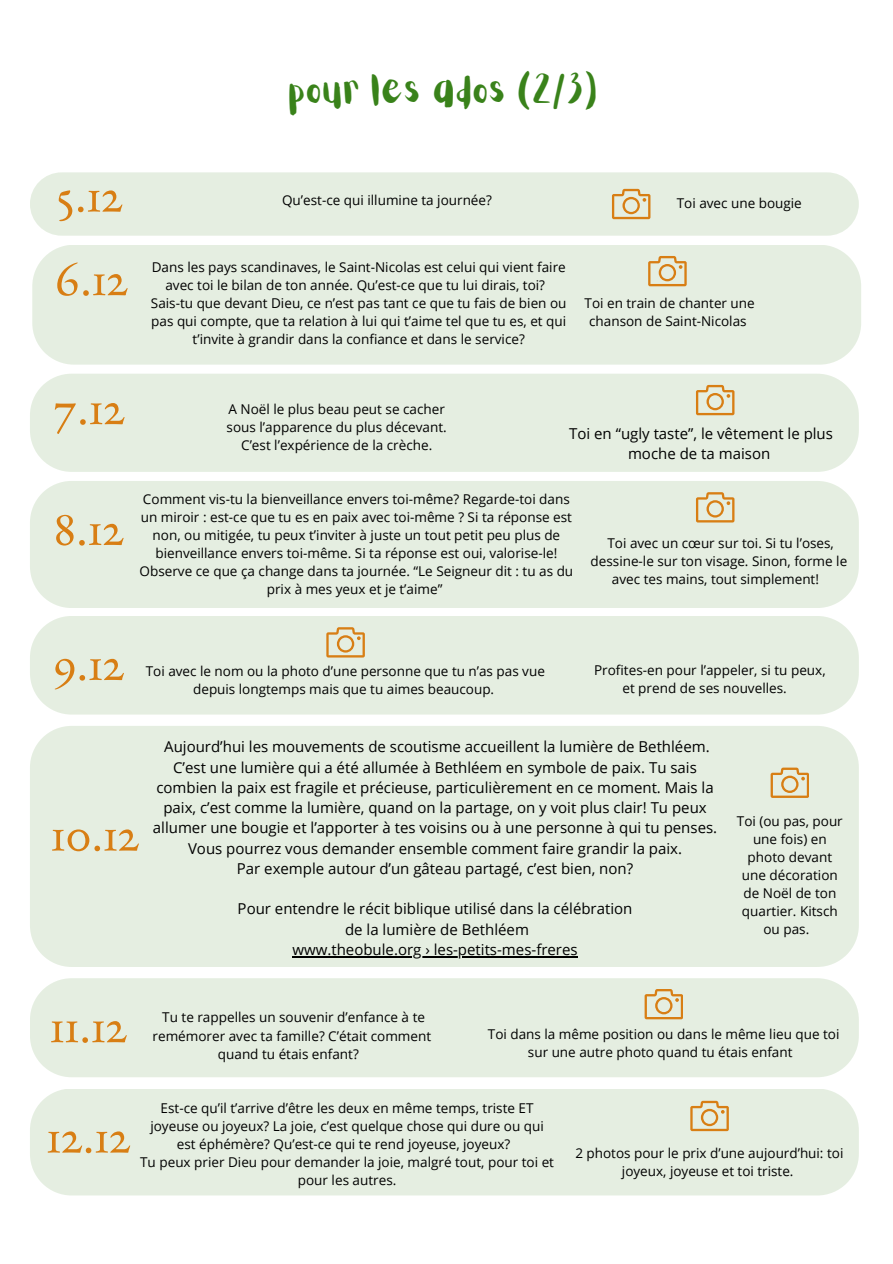
<style>
.page{position:relative;width:893px;height:1264px;background:#fff}
.page>*{position:absolute;margin:0;border:0;box-sizing:border-box;transform-origin:0 0}
.t1{font:51px "Benne";color:#d87e14}
.t2{font:34.35px "Aloja Extended";color:#39821a}
.t3{font:15px/20.2px "Open Sans";color:#000;text-align:center}
.t4{font:13.5px/18px "Open Sans";color:#000;text-align:center}
</style>
<div class="page">
<div style="left:30px;top:726px;width:828px;height:241px;background:#e5eee1"></div>
<svg style="left:770px;top:767px;width:38px;height:31px"></svg>
<hr style="left:292px;top:956px;width:285px;height:1px;background:#000">
<div style="left:30px;top:978px;width:828px;height:99px;background:#e5eee1"></div>
<svg style="left:644px;top:989px;width:38px;height:30px"></svg>
<div style="left:30px;top:1089px;width:828px;height:106px;background:#e5eee1"></div>
<svg style="left:690px;top:1100px;width:38px;height:31px"></svg>
<div style="left:30px;top:172px;width:828px;height:64px;background:#e5eee1;border-radius:32px"></div>
<svg style="left:612px;top:189px;width:38px;height:30px"></svg>
<div style="left:32px;top:245px;width:829px;height:119px;background:#e5eee1"></div>
<svg style="left:648px;top:256px;width:38px;height:30px"></svg>
<div style="left:30px;top:374px;width:828px;height:98px;background:#e5eee1"></div>
<svg style="left:696px;top:385px;width:38px;height:30px"></svg>
<div style="left:30px;top:481px;width:828px;height:127px;background:#e5eee1"></div>
<svg style="left:696px;top:492px;width:38px;height:30px"></svg>
<div style="left:30px;top:616px;width:828px;height:98px;background:#e5eee1"></div>
<svg style="left:326px;top:627px;width:38px;height:30px"></svg>
<h1 class="t2" style="left:289px;top:74px;width:311px">pour les ados (2/3)</h1>
<h1 class="t1" style="left:56px;top:179px;width:69px">5.12</h1>
<p class="t4" style="left:282px;top:191px;width:211px">Qu’est-ce qui illumine ta journée?</p>
<p class="t4" style="left:676px;top:193px;width:126px">Toi avec une bougie</p>
<p class="t1" style="left:55px;top:263px;width:74px">6.12</p>
<h1 class="t4" style="left:152px;top:257px;width:415px">Dans les pays scandinaves, le Saint-Nicolas est celui qui vient faire avec toi le bilan de ton année. Qu’est-ce que tu lui dirais, toi?</h1>
<p class="t4" style="left:151px;top:293px;width:417px">Sais-tu que devant Dieu, ce n’est pas tant ce que tu fais de bien ou pas qui compte, que ta relation à lui qui t’aime tel que tu es, et qui t’invite à grandir dans la confiance et dans le service?</p>
<p class="t4" style="left:584px;top:293px;width:172px">Toi en train de chanter une chanson de Saint-Nicolas</p>
<p class="t1" style="left:54px;top:392px;width:73px">7.12</p>
<h1 class="t4" style="left:228px;top:400px;width:218px">A Noël le plus beau peut se cacher</h1>
<p class="t4" style="left:226px;top:418px;width:222px">sous l’apparence du plus décevant.</p>
<p class="t4" style="left:241px;top:436px;width:193px">C’est l’expérience de la crèche.</p>
<p class="t3" style="left:569px;top:422px;width:265px">Toi en “ugly taste”, le vêtement le plus moche de ta maison</p>
<p class="t1" style="left:53px;top:513px;width:73px">8.12</p>
<p class="t4" style="left:140px;top:490px;width:435px">Comment vis-tu la bienveillance envers toi-même? Regarde-toi dans un miroir : est-ce que tu es en paix avec toi-même ? Si ta réponse est non, ou mitigée, tu peux t’inviter à juste un tout petit peu plus de bienveillance envers toi-même. Si ta réponse est oui, valorise-le!<br>Observe ce que ça change dans ta journée. “Le Seigneur dit : tu as du prix à mes yeux et je t’aime”</p>
<p class="t4" style="left:590px;top:534px;width:258px">Toi avec un cœur sur toi. Si tu l’oses, dessine-le sur ton visage. Sinon, forme le avec tes mains, tout simplement!</p>
<p class="t1" style="left:53px;top:647px;width:73px">9.12</p>
<p class="t4" style="left:622px;top:661px;width:205px;text-align:left;text-indent:-28px">Profites-en pour l’appeler, si tu peux, et prend de ses nouvelles.</p>
<p class="t4" style="left:146px;top:662px;width:400px">Toi avec le nom ou la photo d’une personne que tu n’as pas vue depuis longtemps mais que tu aimes beaucoup.</p>
<h2 class="t1" style="left:51px;top:818px;width:90px">10.12</h2>
<p class="t3" style="left:164px;top:736px;width:547px">Aujourd’hui les mouvements de scoutisme accueillent la lumière de Bethléem.</p>
<p class="t3" style="left:153px;top:756px;width:566px">C’est une lumière qui a été allumée à Bethléem en symbole de paix. Tu sais combien la paix est fragile et précieuse, particulièrement en ce moment. Mais la paix, c’est comme la lumière, quand on la partage, on y voit plus clair! Tu peux allumer une bougie et l’apporter à tes voisins ou à une personne à qui tu penses.<br>Vous pourrez vous demander ensemble comment faire grandir la paix.</p>
<p class="t3" style="left:237px;top:858px;width:398px">Par exemple autour d’un gâteau partagé, c’est bien, non?</p>
<p class="t3" style="left:238px;top:898px;width:396px">Pour entendre le récit biblique utilisé dans la célébration</p>
<p class="t3" style="left:345px;top:918px;width:185px">de la lumière de Bethléem</p>
<p class="t3" style="left:292px;top:939px;width:287px">www.theobule.org › les-petits-mes-freres</p>
<h1 class="t4" style="left:736px;top:812px;width:107px">Toi (ou pas, pour une fois) en photo devant une décoration de Noël de ton quartier. Kitsch ou pas.</h1>
<p class="t1" style="left:50px;top:1010px;width:79px">11.12</p>
<h1 class="t4" style="left:153px;top:1008px;width:280px">Tu te rappelles un souvenir d’enfance à te remémorer avec ta famille? C’était comment quand tu étais enfant?</h1>
<p class="t4" style="left:488px;top:1025px;width:353px">Toi dans la même position ou dans le même lieu que toi sur une autre photo quand tu étais enfant</p>
<p class="t1" style="left:46px;top:1120px;width:86px">12.12</p>
<p class="t4" style="left:150px;top:1098px;width:395px">Est-ce qu’il t’arrive d’être les deux en même temps, triste ET joyeuse ou joyeux? La joie, c’est quelque chose qui dure ou qui est éphémère? Qu’est-ce qui te rend joyeuse, joyeux?</p>
<p class="t4" style="left:140px;top:1152px;width:415px">Tu peux prier Dieu pour demander la joie, malgré tout, pour toi et pour les autres.</p>
<p class="t4" style="left:575px;top:1143px;width:269px">2 photos pour le prix d’une aujourd’hui: toi joyeux, joyeuse et toi triste.</p>
</div>
